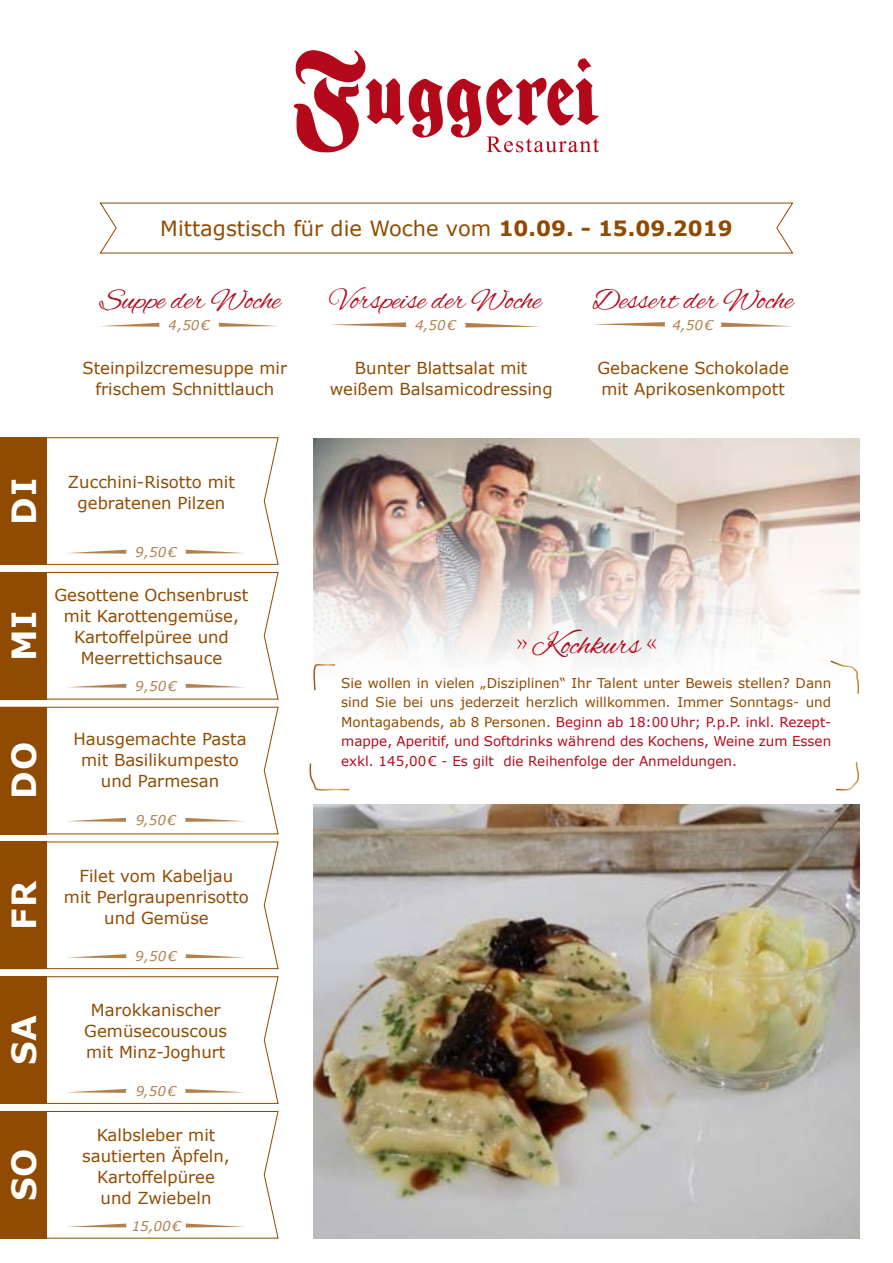
<style>
.page{position:relative;width:893px;height:1263px;background:#fff}
.page>*{position:absolute;margin:0;border:0;box-sizing:border-box;transform-origin:0 0}
.t1{font:700 33.3px "Verdana";letter-spacing:.035em;color:#fff}
.t2{font:31.5px "Alex Brush";color:#b3081b}
.t3{font:30px "Alex Brush";color:#b3081b}
.t4{font:21px "Verdana";color:#904b00}
.t5{font:16.5px/21px "Verdana";color:#904b00;text-align:center}
.t6{font:13.5px/19.5px "Verdana";color:#904b00;text-align:justify}
.t7{font:italic 13.5px "Verdana";color:#904b00}
.s1{font-weight:700}
.s2{color:#b30b1c}
</style>
<div class="page">
<svg style="left:294px;top:50px;width:305px;height:102px"></svg>
<svg style="left:99px;top:202px;width:695px;height:52px"></svg>
<svg style="left:219px;top:323px;width:59px;height:4px"></svg>
<svg style="left:101px;top:323px;width:59px;height:4px"></svg>
<svg style="left:331px;top:322px;width:75px;height:5px"></svg>
<svg style="left:465px;top:323px;width:75px;height:4px"></svg>
<svg style="left:594px;top:322px;width:71px;height:5px"></svg>
<svg style="left:721px;top:322px;width:71px;height:5px"></svg>
<svg style="left:0;top:706px;width:279px;height:129px"></svg>
<div style="left:0;top:707px;width:47px;height:127px;background:#904b00"></div>
<svg style="left:0;top:1111px;width:279px;height:128px"></svg>
<svg style="left:0;top:841px;width:279px;height:128px"></svg>
<svg style="left:47px;top:976px;width:232px;height:128px"></svg>
<div style="left:0;top:976px;width:47px;height:128px;background:#904b00"></div>
<svg style="left:0;top:572px;width:279px;height:128px"></svg>
<div style="left:0;top:572px;width:47px;height:127px;background:#904b00"></div>
<svg style="left:47px;top:437px;width:232px;height:128px"></svg>
<div style="left:0;top:437px;width:47px;height:128px;background:#904b00"></div>
<img style="left:314px;top:438px;width:545px;height:223px">
<svg style="left:313px;top:664px;width:23px;height:27px"></svg>
<svg style="left:829px;top:659px;width:31px;height:35px"></svg>
<svg style="left:836px;top:762px;width:23px;height:29px"></svg>
<svg style="left:309px;top:763px;width:41px;height:28px"></svg>
<img style="left:314px;top:805px;width:545px;height:433px">
<p class="t4" style="left:160px;top:214px;width:574px">Mittagstisch für die Woche vom <span class="s1">10.09. - 15.09.2019</span></p>
<h1 class="t1" style="left:0;top:524px;width:48px;rotate:-90deg">DI</h1>
<h3 class="t3" style="left:100px;top:283px;width:182px">Suppe der Woche</h3>
<h3 class="t3" style="left:330px;top:283px;width:213px">Vorspeise der Woche</h3>
<h3 class="t3" style="left:592px;top:283px;width:202px">Dessert der Woche</h3>
<p class="t7" style="left:169px;top:316px;width:42px">4,50€</p>
<p class="t7" style="left:415px;top:316px;width:42px">4,50€</p>
<p class="t7" style="left:672px;top:315px;width:42px">4,50€</p>
<p class="t5" style="left:330px;top:357px;width:224px">Bunter Blattsalat mit weißem Balsamicodressing</p>
<p class="t5" style="left:597px;top:357px;width:193px;text-align:left">Gebackene Schokolade mit Aprikosenkompott</p>
<p class="t5" style="left:82px;top:357px;width:206px">Steinpilzcremesuppe mir frischem Schnittlauch</p>
<p class="t5" style="left:68px;top:471px;width:168px">Zucchini-Risotto mit gebratenen Pilzen</p>
<p class="t7" style="left:136px;top:543px;width:42px">9,50€</p>
<h1 class="t1" style="left:0;top:661px;width:52px;rotate:-90deg">MI</h1>
<p class="t5" style="left:54px;top:584px;width:195px">Gesottene Ochsenbrust mit Karottengemüse,<br>Kartoffelpüree und<br>Meerrettichsauce</p>
<p class="t7" style="left:136px;top:677px;width:42px">9,50€</p>
<h1 class="t1" style="left:0;top:799px;width:59px;rotate:-90deg">DO</h1>
<p class="t5" style="left:74px;top:728px;width:175px">Hausgemachte Pasta mit Basilikumpesto und Parmesan</p>
<h1 class="t1" style="left:0;top:930px;width:51px;rotate:-90deg">FR</h1>
<h1 class="t1" style="left:0;top:1065px;width:52px;rotate:-90deg">SA</h1>
<h1 class="t1" style="left:0;top:1201px;width:55px;rotate:-90deg">SO</h1>
<p class="t7" style="left:135px;top:811px;width:42px">9,50€</p>
<p class="t5" style="left:64px;top:865px;width:186px">Filet vom Kabeljau<br>mit Perlgraupenrisotto und Gemüse</p>
<p class="t7" style="left:136px;top:947px;width:42px">9,50€</p>
<p class="t5" style="left:84px;top:1000px;width:144px">Marokkanischer<br>Gemüsecouscous</p>
<p class="t5" style="left:86px;top:1042px;width:141px">mit Minz-Joghurt</p>
<p class="t7" style="left:135px;top:1082px;width:42px">9,50€</p>
<p class="t5" style="left:82px;top:1124px;width:149px">Kalbsleber mit sautierten Äpfeln,<br>Kartoffelpüree und Zwiebeln</p>
<p class="t7" style="left:132px;top:1216px;width:51px">15,00€</p>
<h2 class="t2" style="left:515px;top:627px;width:144px">»Kochkurs «</h2>
<p class="t6" style="left:341px;top:673px;width:491px">Sie wollen in vielen „Disziplinen“ Ihr Talent unter Beweis stellen? Dann sind Sie bei uns jederzeit herzlich willkommen. Immer Sonntags- und Montagabends, ab 8 Personen. <span class="s2">Beginn ab 18:00Uhr; P.p.P. inkl. Rezept&shy;mappe, Aperitif, und Softdrinks während des Kochens, Weine zum Essen exkl. 145,00€ - Es gilt die Reihenfolge der Anmeldungen.</span></p>
</div>
